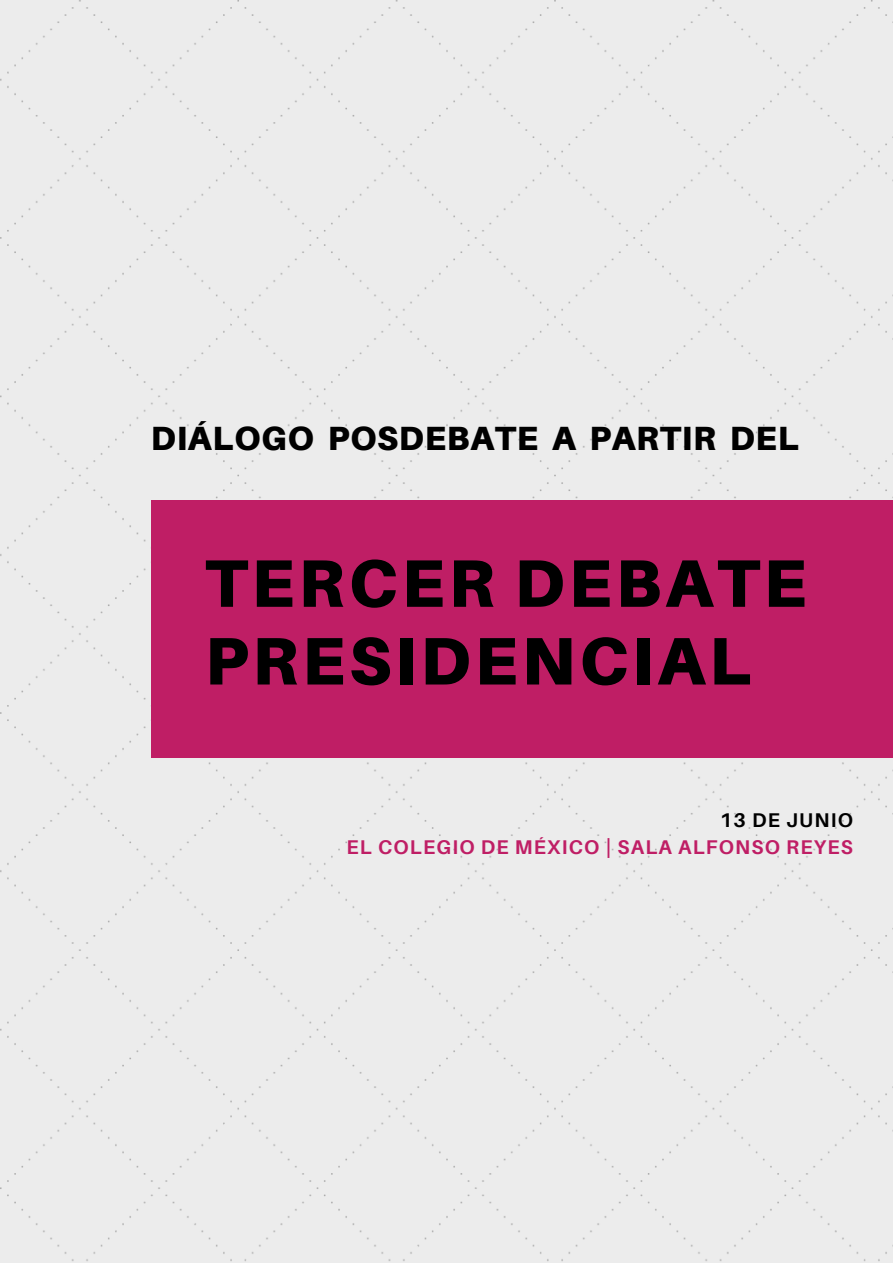
<style>
.page{position:relative;width:893px;height:1263px;background:#ececec}
.page>*{position:absolute;margin:0;border:0;box-sizing:border-box;transform-origin:0 0}
.t1{font:900 67.2px/77.7px "Aileron";letter-spacing:.06em;color:#000}
.t2{font:900 33.6px "Aileron";letter-spacing:.02em;color:#000}
.t3{font:700 19.8px "Aileron";letter-spacing:.06em;color:#bf1e65}
.t4{font:700 19.8px "Aileron";letter-spacing:.06em;color:#000}
</style>
<div class="page">
<div style="left:151px;top:500px;width:742px;height:258px;background:#bf1e65"></div>
<h2 class="t2" style="left:151px;top:418px;width:649px">DIÁLOGO POSDEBATE A PARTIR DEL</h2>
<h1 class="t1" style="left:205px;top:543px;width:603px">TERCER DEBATE<br>PRESIDENCIAL</h1>
<p class="t4" style="left:720px;top:807px;width:134px">13 DE JUNIO</p>
<p class="t3" style="left:347px;top:834px;width:508px">EL COLEGIO DE MÉXICO | SALA ALFONSO REYES</p>
</div>
